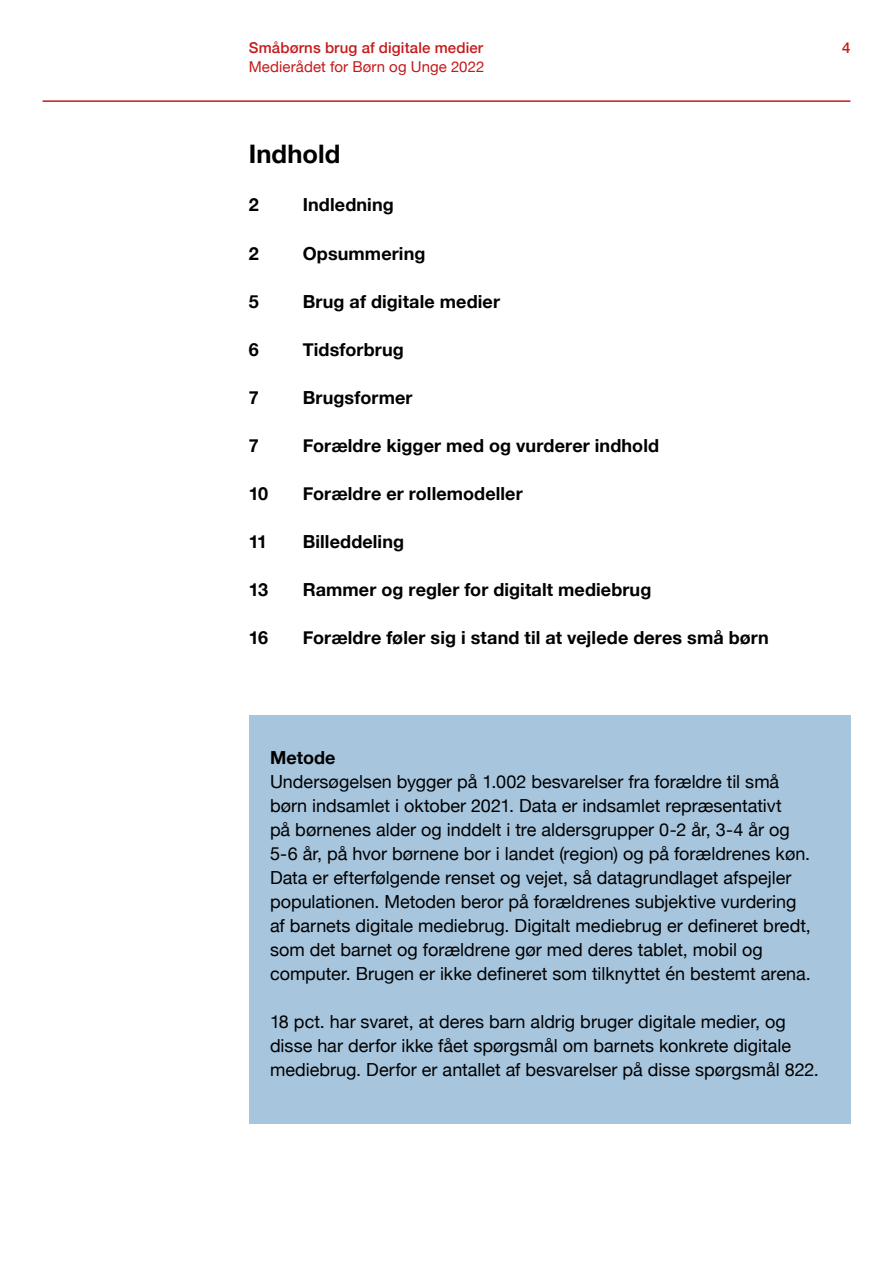
<style>
.page{position:relative;width:893px;height:1263px;background:#fff}
.page>*{position:absolute;margin:0;border:0;box-sizing:border-box;transform-origin:0 0}
.t1{font:700 25.5px "Helvetica Neue";letter-spacing:.005em;color:#000}
.t2{font:18px/24px "Helvetica Neue";color:#000}
.t3{font:700 18px "Helvetica Neue";letter-spacing:.005em;color:#000}
.t4{font:500 15px "Helvetica Neue";letter-spacing:.01em;color:#c51a1b}
.t5{font:15px "Helvetica Neue";letter-spacing:.005em;color:#c51a1b}
</style>
<div class="page">
<hr style="left:43px;top:100px;width:807px;height:2px;background:#c51a1b">
<div style="left:249px;top:715px;width:601px;height:408px;background:#a7c6de"></div>
<p class="t4" style="left:249px;top:36px;width:236px">Småbørns brug af digitale medier</p>
<p class="t5" style="left:249px;top:56px;width:237px">Medierådet for Børn og Unge 2022</p>
<h1 class="t1" style="left:249px;top:134px;width:93px">Indhold</h1>
<p class="t3" style="left:249px;top:191px;width:12px">2</p>
<p class="t3" style="left:303px;top:191px;width:93px">Indledning</p>
<p class="t3" style="left:249px;top:239px;width:12px">2</p>
<p class="t3" style="left:303px;top:239px;width:124px">Opsummering</p>
<p class="t3" style="left:249px;top:287px;width:12px">5</p>
<p class="t3" style="left:303px;top:287px;width:199px">Brug af digitale medier</p>
<p class="t3" style="left:249px;top:335px;width:12px">6</p>
<p class="t3" style="left:303px;top:335px;width:103px">Tidsforbrug</p>
<p class="t3" style="left:249px;top:383px;width:12px">7</p>
<p class="t3" style="left:303px;top:383px;width:111px">Brugsformer</p>
<p class="t3" style="left:249px;top:431px;width:12px">7</p>
<p class="t3" style="left:303px;top:431px;width:358px">Forældre kigger med og vurderer indhold</p>
<p class="t3" style="left:249px;top:479px;width:21px">10</p>
<p class="t3" style="left:303px;top:479px;width:222px">Forældre er rollemodeller</p>
<p class="t3" style="left:249px;top:527px;width:20px">11</p>
<p class="t3" style="left:303px;top:527px;width:103px">Billeddeling</p>
<p class="t3" style="left:249px;top:575px;width:21px">13</p>
<p class="t3" style="left:303px;top:575px;width:350px">Rammer og regler for digitalt mediebrug</p>
<p class="t3" style="left:249px;top:623px;width:21px">16</p>
<p class="t3" style="left:303px;top:623px;width:468px">Forældre føler sig i stand til at vejlede deres små børn</p>
<p class="t4" style="left:842px;top:36px;width:10px">4</p>
<p class="t3" style="left:270px;top:743px;width:67px">Metode</p>
<p class="t2" style="left:270px;top:770px;width:542px">Undersøgelsen bygger på 1.002 besvarelser fra forældre til små børn indsamlet i oktober 2021. Data er indsamlet repræsentativt<br>på børnenes alder og inddelt i tre aldersgrupper 0-2 år, 3-4 år og 5-6 år, på hvor børnene bor i landet (region) og på forældrenes køn.<br>Data er efterfølgende renset og vejet, så datagrundlaget afspejler populationen. Metoden beror på forældrenes subjektive vurdering af barnets digitale mediebrug. Digitalt mediebrug er defineret bredt, som det barnet og forældrene gør med deres tablet, mobil og computer. Brugen er ikke defineret som tilknyttet én bestemt arena.</p>
<p class="t2" style="left:270px;top:1010px;width:550px">18 pct. har svaret, at deres barn aldrig bruger digitale medier, og disse har derfor ikke fået spørgsmål om barnets konkrete digitale mediebrug. Derfor er antallet af besvarelser på disse spørgsmål 822.</p>
</div>
